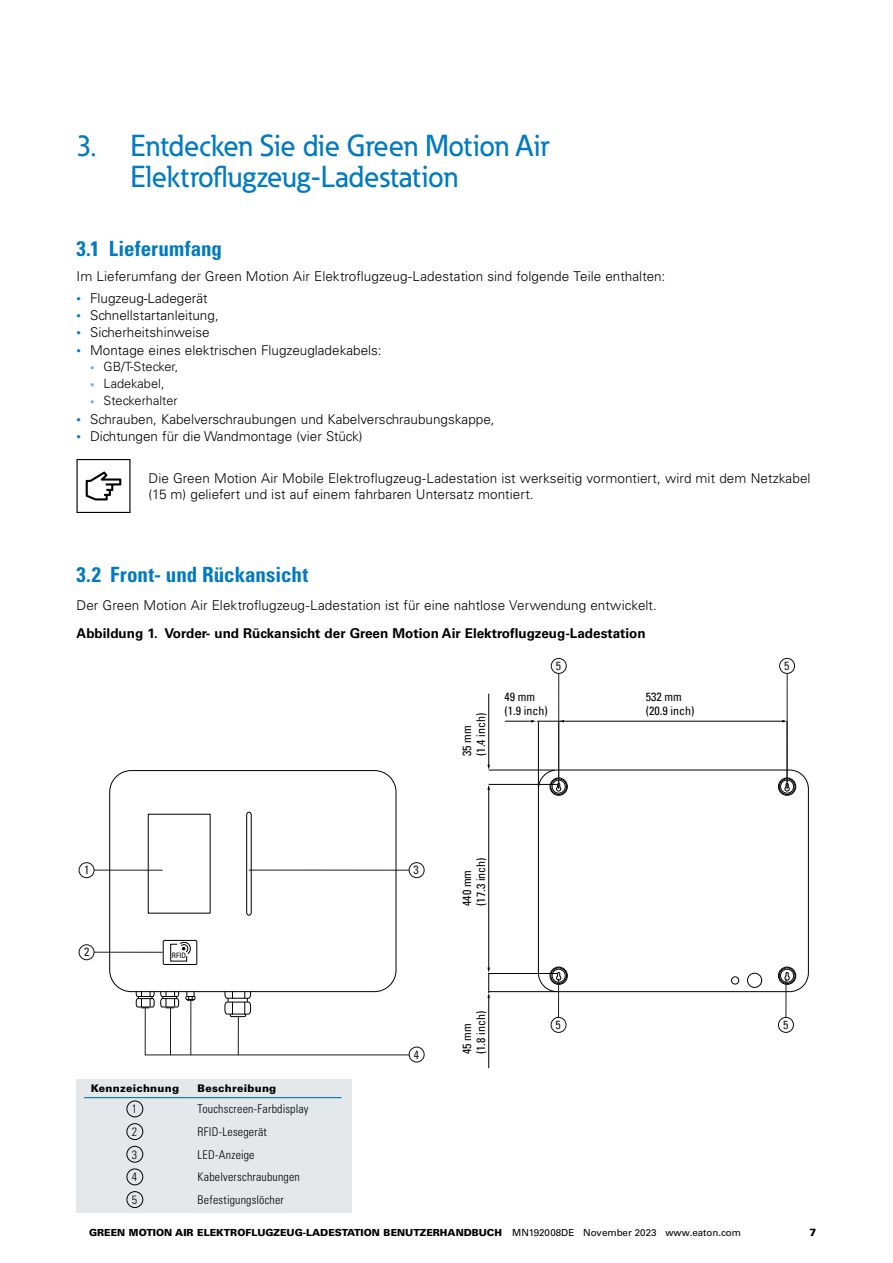
<style>
.page{position:relative;width:893px;height:1263px;background:#fff}
.page>*{position:absolute;margin:0;border:0;box-sizing:border-box;transform-origin:0 0}
.t1{font:500 30px/31.5px "Eaton";color:#007ac2}
.t2{font:700 condensed 21px "Univers LT Std";color:#007ac2}
.t3{font:300 13.5px/15.8px "Univers LT Std";color:#000}
.t4{font:700 13.5px "Univers LT Std";color:#000}
.t5{font:300 12.75px "Univers LT Std";color:#000}
.t6{font:300 condensed 12px "Univers LT Std";letter-spacing:.015em;color:#000}
.t7{font:condensed 12px/14.1px "EATON Univers";color:#000}
.t8{font:condensed 12px "EATON Univers";color:#211d1d}
.t9{font:900 10.5px "Univers LT Std";letter-spacing:.025em;color:#000}
.t10{font:900 9.75px "Univers LT Std";color:#000}
.t11{font:condensed 7.5px "EATON Univers";color:#000}
.s1{font-size:9px;color:#007ac2}
.s2{font-size:9px;color:#7caddd}
.s3{font-weight:400}
</style>
<div class="page">
<div style="left:77px;top:1080px;width:275px;height:133px;background:#e4e8ea"></div>
<hr style="left:84px;top:1097px;width:102px;height:1px;background:#007ac2">
<hr style="left:195px;top:1097px;width:147px;height:1px;background:#007ac2">
<div style="left:127px;top:1100px;width:16px;height:17px;border:1px solid #000;border-radius:50%"></div>
<div style="left:127px;top:1123px;width:16px;height:17px;border:1px solid #000;border-radius:50%"></div>
<div style="left:127px;top:1146px;width:16px;height:16px;border:1px solid #000;border-radius:50%"></div>
<div style="left:127px;top:1168px;width:16px;height:17px;border:1px solid #000;border-radius:50%"></div>
<div style="left:127px;top:1191px;width:16px;height:17px;border:1px solid #000;border-radius:50%"></div>
<div style="left:538px;top:769px;width:271px;height:223px;border:1px solid #000;border-radius:19px"></div>
<div style="left:550px;top:778px;width:18px;height:17px;border:1px solid #000;border-radius:50%"></div>
<div style="left:551px;top:778px;width:16px;height:17px;border:1px solid #000;border-radius:50%"></div>
<div style="left:552px;top:780px;width:13px;height:13px;border:1px solid #000;border-radius:50%"></div>
<svg style="left:556px;top:783px;width:5px;height:8px"></svg>
<div style="left:778px;top:778px;width:18px;height:17px;border:1px solid #000;border-radius:50%"></div>
<div style="left:779px;top:778px;width:16px;height:17px;border:1px solid #000;border-radius:50%"></div>
<div style="left:780px;top:780px;width:14px;height:13px;border:1px solid #000;border-radius:50%"></div>
<svg style="left:785px;top:783px;width:5px;height:8px"></svg>
<div style="left:550px;top:967px;width:18px;height:17px;border:1px solid #000;border-radius:50%"></div>
<div style="left:551px;top:968px;width:16px;height:16px;border:1px solid #000;border-radius:50%"></div>
<div style="left:552px;top:969px;width:13px;height:13px;border:1px solid #000;border-radius:50%"></div>
<svg style="left:556px;top:972px;width:5px;height:8px"></svg>
<div style="left:778px;top:967px;width:18px;height:17px;border:1px solid #000;border-radius:50%"></div>
<div style="left:779px;top:968px;width:16px;height:16px;border:1px solid #000;border-radius:50%"></div>
<div style="left:780px;top:969px;width:14px;height:13px;border:1px solid #000;border-radius:50%"></div>
<svg style="left:785px;top:972px;width:5px;height:8px"></svg>
<div style="left:747px;top:973px;width:15px;height:15px;border:1px solid #000;border-radius:50%"></div>
<div style="left:731px;top:976px;width:8px;height:8px;border:1px solid #000;border-radius:50%"></div>
<hr style="left:489px;top:770px;width:66px;height:1px;background:#000">
<hr style="left:489px;top:991px;width:67px;height:1px;background:#000">
<hr style="left:489px;top:784px;width:69px;height:1px;background:#000">
<hr style="left:489px;top:973px;width:69px;height:1px;background:#000">
<hr style="left:488px;top:789px;width:1px;height:179px;background:#000">
<hr style="left:538px;top:721px;width:1px;height:68px;background:#000">
<hr style="left:563px;top:721px;width:220px;height:1px;background:#000">
<hr style="left:488px;top:694px;width:1px;height:72px;background:#000">
<hr style="left:488px;top:997px;width:1px;height:71px;background:#000">
<svg style="left:487px;top:967px;width:3px;height:31px"></svg>
<svg style="left:505px;top:720px;width:59px;height:2px"></svg>
<hr style="left:558px;top:673px;width:1px;height:116px;background:#211d1d">
<div style="left:779px;top:658px;width:16px;height:16px;border:1px solid #100f0d;border-radius:50%"></div>
<div style="left:551px;top:658px;width:15px;height:16px;border:1px solid #100f0d;border-radius:50%"></div>
<div style="left:778px;top:1017px;width:16px;height:16px;border:1px solid #100f0d;border-radius:50%"></div>
<div style="left:551px;top:1017px;width:15px;height:16px;border:1px solid #100f0d;border-radius:50%"></div>
<hr style="left:787px;top:673px;width:1px;height:116px;background:#211d1d">
<hr style="left:558px;top:978px;width:1px;height:39px;background:#211d1d">
<hr style="left:786px;top:978px;width:1px;height:39px;background:#211d1d">
<div style="left:409px;top:862px;width:15px;height:16px;border:1px solid #100f0d;border-radius:50%"></div>
<div style="left:409px;top:1047px;width:15px;height:15px;border:1px solid #100f0d;border-radius:50%"></div>
<hr style="left:249px;top:870px;width:160px;height:1px;background:#211d1d">
<hr style="left:145px;top:1055px;width:264px;height:1px;background:#211d1d">
<div style="left:109px;top:770px;width:287px;height:222px;border:1px solid #000;border-radius:22px"></div>
<svg style="left:246px;top:812px;width:6px;height:104px"></svg>
<div style="left:163px;top:940px;width:34px;height:25px;border:1px solid #000"></div>
<svg style="left:170px;top:941px;width:22px;height:20px"></svg>
<hr style="left:94px;top:870px;width:69px;height:1px;background:#211d1d">
<hr style="left:94px;top:952px;width:69px;height:1px;background:#211d1d">
<svg style="left:136px;top:991px;width:43px;height:17px"></svg>
<svg style="left:186px;top:991px;width:9px;height:10px"></svg>
<svg style="left:224px;top:991px;width:27px;height:26px"></svg>
<hr style="left:145px;top:1007px;width:1px;height:48px;background:#211d1d">
<hr style="left:170px;top:1008px;width:1px;height:47px;background:#211d1d">
<hr style="left:191px;top:1000px;width:1px;height:55px;background:#211d1d">
<hr style="left:238px;top:1017px;width:1px;height:38px;background:#211d1d">
<div style="left:79px;top:862px;width:15px;height:16px;border:1px solid #100f0d;border-radius:50%"></div>
<div style="left:79px;top:944px;width:15px;height:16px;border:1px solid #100f0d;border-radius:50%"></div>
<svg style="left:76px;top:459px;width:54px;height:54px"></svg>
<h1 class="t1" style="left:131px;top:129px;width:420px;text-indent:-54px">3. Entdecken Sie die Green Motion Air<br>Elektroflugzeug-Ladestation</h1>
<h2 class="t2" style="left:77px;top:236px;width:147px">3.1 Lieferumfang</h2>
<p class="t3" style="left:77px;top:269px;width:590px">Im Lieferumfang der Green Motion Air Elektroflugzeug-Ladestation sind folgende Teile enthalten:</p>
<p class="t3" style="left:77px;top:290px;width:133px"><span class="s1">•</span> Flugzeug-Ladegerät</p>
<p class="t3" style="left:77px;top:308px;width:144px"><span class="s1">•</span> Schnellstartanleitung,</p>
<p class="t3" style="left:77px;top:325px;width:135px"><span class="s1">•</span> Sicherheitshinweise</p>
<p class="t3" style="left:77px;top:342px;width:307px"><span class="s1">•</span> Montage eines elektrischen Flugzeugladekabels:</p>
<p class="t5" style="left:90px;top:359px;width:90px"><span class="s2">•</span> GB/T-Stecker,</p>
<p class="t5" style="left:90px;top:376px;width:76px"><span class="s2">•</span> Ladekabel,</p>
<p class="t5" style="left:90px;top:393px;width:89px"><span class="s2">•</span> Steckerhalter</p>
<p class="t3" style="left:77px;top:411px;width:419px"><span class="s1">•</span> Schrauben, Kabelverschraubungen und Kabelverschraubungskappe,</p>
<p class="t3" style="left:77px;top:428px;width:287px"><span class="s1">•</span> Dichtungen für die Wandmontage (vier Stück)</p>
<p class="t3" style="left:149px;top:470px;width:664px">Die Green Motion Air Mobile Elektroflugzeug-Ladestation ist werkseitig vormontiert, wird mit dem Netzkabel (15 m) geliefert und ist auf einem fahrbaren Untersatz montiert.</p>
<h2 class="t2" style="left:77px;top:562px;width:233px">3.2 Front- und Rückansicht</h2>
<p class="t3" style="left:77px;top:597px;width:582px">Der Green Motion Air Elektroflugzeug-Ladestation ist für eine nahtlose Verwendung entwickelt.</p>
<p class="t4" style="left:77px;top:625px;width:571px">Abbildung 1. Vorder- und Rückansicht der Green Motion Air Elektroflugzeug-Ladestation</p>
<p class="t8" style="left:84px;top:863px;width:7px">1</p>
<p class="t8" style="left:84px;top:945px;width:7px">2</p>
<p class="t11" style="left:172px;top:951px;width:16px">RFID</p>
<p class="t9" style="left:91px;top:1082px;width:90px">Kennzeichnung</p>
<p class="t9" style="left:198px;top:1082px;width:80px">Beschreibung</p>
<p class="t6" style="left:132px;top:1102px;width:7px">1</p>
<p class="t6" style="left:198px;top:1102px;width:112px">Touchscreen-Farbdisplay</p>
<p class="t6" style="left:132px;top:1124px;width:7px">2</p>
<p class="t6" style="left:198px;top:1124px;width:71px">RFID-Lesegerät</p>
<p class="t6" style="left:132px;top:1147px;width:7px">3</p>
<p class="t6" style="left:198px;top:1147px;width:59px">LED-Anzeige</p>
<p class="t6" style="left:132px;top:1170px;width:7px">4</p>
<p class="t6" style="left:198px;top:1170px;width:104px">Kabelverschraubungen</p>
<p class="t6" style="left:132px;top:1192px;width:7px">5</p>
<p class="t6" style="left:198px;top:1192px;width:88px">Befestigungslöcher</p>
<p class="t8" style="left:414px;top:863px;width:7px">3</p>
<p class="t8" style="left:414px;top:1048px;width:7px">4</p>
<p class="t7" style="left:460px;top:756px;width:45px;rotate:-90deg">35 mm (1.4 inch)</p>
<p class="t8" style="left:556px;top:659px;width:7px">5</p>
<p class="t8" style="left:784px;top:659px;width:7px">5</p>
<p class="t7" style="left:504px;top:690px;width:45px;line-height:13.6px">49 mm (1.9 inch)</p>
<p class="t7" style="left:646px;top:690px;width:50px;line-height:13.6px">532 mm (20.9 inch)</p>
<p class="t7" style="left:460px;top:906px;width:50px;rotate:-90deg">440 mm (17.3 inch)</p>
<p class="t7" style="left:460px;top:1054px;width:45px;rotate:-90deg">45 mm (1.8 inch)</p>
<p class="t8" style="left:556px;top:1018px;width:7px">5</p>
<p class="t8" style="left:783px;top:1018px;width:7px">5</p>
<p class="t10" style="left:89px;top:1227px;width:653px">GREEN MOTION AIR ELEKTROFLUGZEUG-LADESTATION BENUTZERHANDBUCH <span class="s3">MN192008DE November 2023 www.eaton.com</span></p>
<p class="t9" style="left:810px;top:1225px;width:8px">7</p>
</div>
